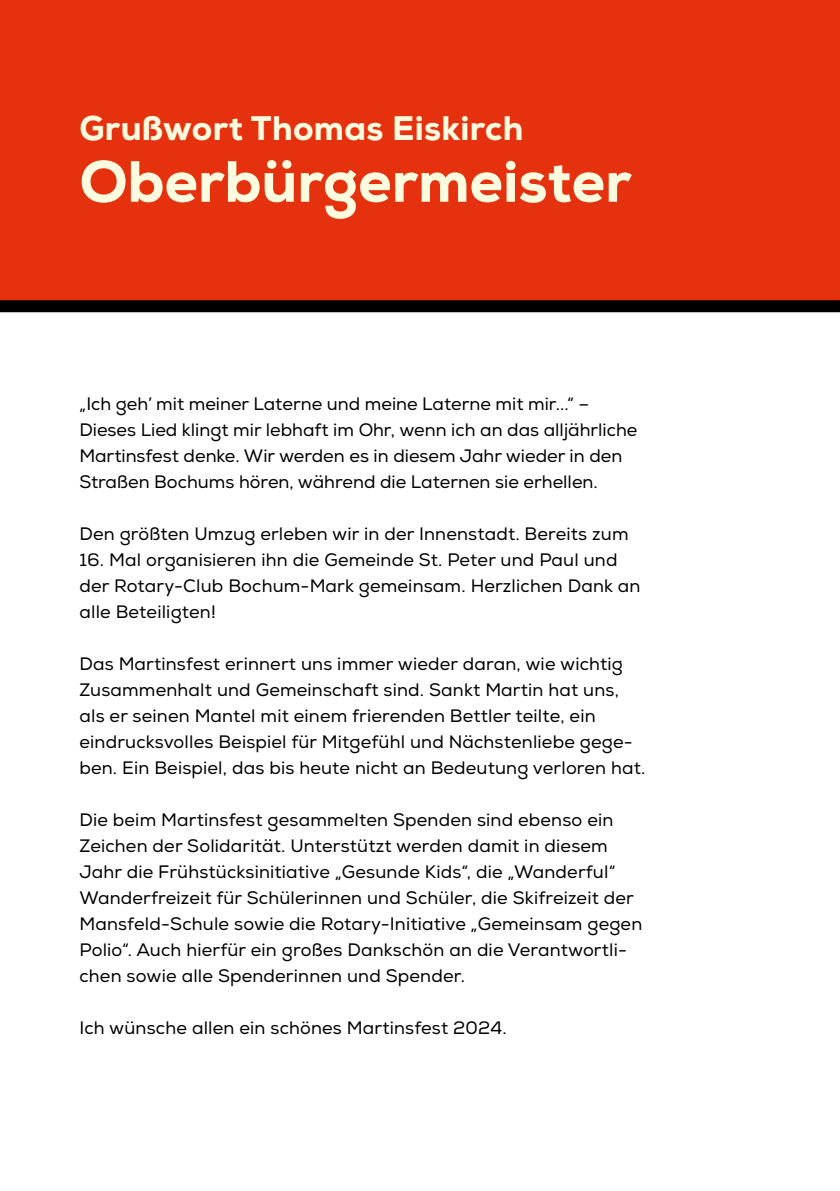
<style>
.page{position:relative;width:840px;height:1191px;background:#fff}
.page>*{position:absolute;margin:0;border:0;box-sizing:border-box;transform-origin:0 0}
.t1{font:800 58px "Nexa";color:#fffbde}
.t2{font:800 34px "Nexa";letter-spacing:.01em;color:#fffbde}
.t3{font:18px/26px "Nexa";letter-spacing:.01em;color:#000}
</style>
<div class="page">
<div style="left:0;top:0;width:839px;height:306px;background:#e6310e"></div>
<div style="left:0;top:300px;width:839px;height:12px;background:#000"></div>
<h2 class="t2" style="left:79px;top:106px;width:445px">Grußwort Thomas Eiskirch</h2>
<h1 class="t1" style="left:79px;top:145px;width:553px">Oberbürgermeister</h1>
<p class="t3" style="left:79px;top:391px;width:559px">„Ich geh’ mit meiner Laterne und meine Laterne mit mir...“ – Dieses Lied klingt mir lebhaft im Ohr, wenn ich an das alljährliche Martinsfest denke. Wir werden es in diesem Jahr wieder in den Straßen Bochums hören, während die Laternen sie erhellen.</p>
<p class="t3" style="left:79px;top:521px;width:550px">Den größten Umzug erleben wir in der Innenstadt. Bereits zum</p>
<p class="t3" style="left:79px;top:547px;width:562px">16. Mal organisieren ihn die Gemeinde St. Peter und Paul und der Rotary-Club Bochum-Mark gemeinsam. Herzlichen Dank an alle Beteiligten!</p>
<p class="t3" style="left:79px;top:651px;width:567px">Das Martinsfest erinnert uns immer wieder daran, wie wichtig Zusammenhalt und Gemeinschaft sind. Sankt Martin hat uns, als er seinen Mantel mit einem frierenden Bettler teilte, ein eindrucksvolles Beispiel für Mitgefühl und Nächstenliebe gege&shy;ben. Ein Beispiel, das bis heute nicht an Bedeutung verloren hat.</p>
<p class="t3" style="left:79px;top:807px;width:564px">Die beim Martinsfest gesammelten Spenden sind ebenso ein Zeichen der Solidarität. Unterstützt werden damit in diesem Jahr die Frühstücksinitiative „Gesunde Kids“, die „Wanderful“ Wanderfreizeit für Schülerinnen und Schüler, die Skifreizeit der Mansfeld-Schule sowie die Rotary-Initiative „Gemeinsam gegen Polio“. Auch hierfür ein großes Dankschön an die Verantwortli&shy;chen sowie alle Spenderinnen und Spender.</p>
<p class="t3" style="left:79px;top:1015px;width:428px">Ich wünsche allen ein schönes Martinsfest 2024.</p>
</div>
